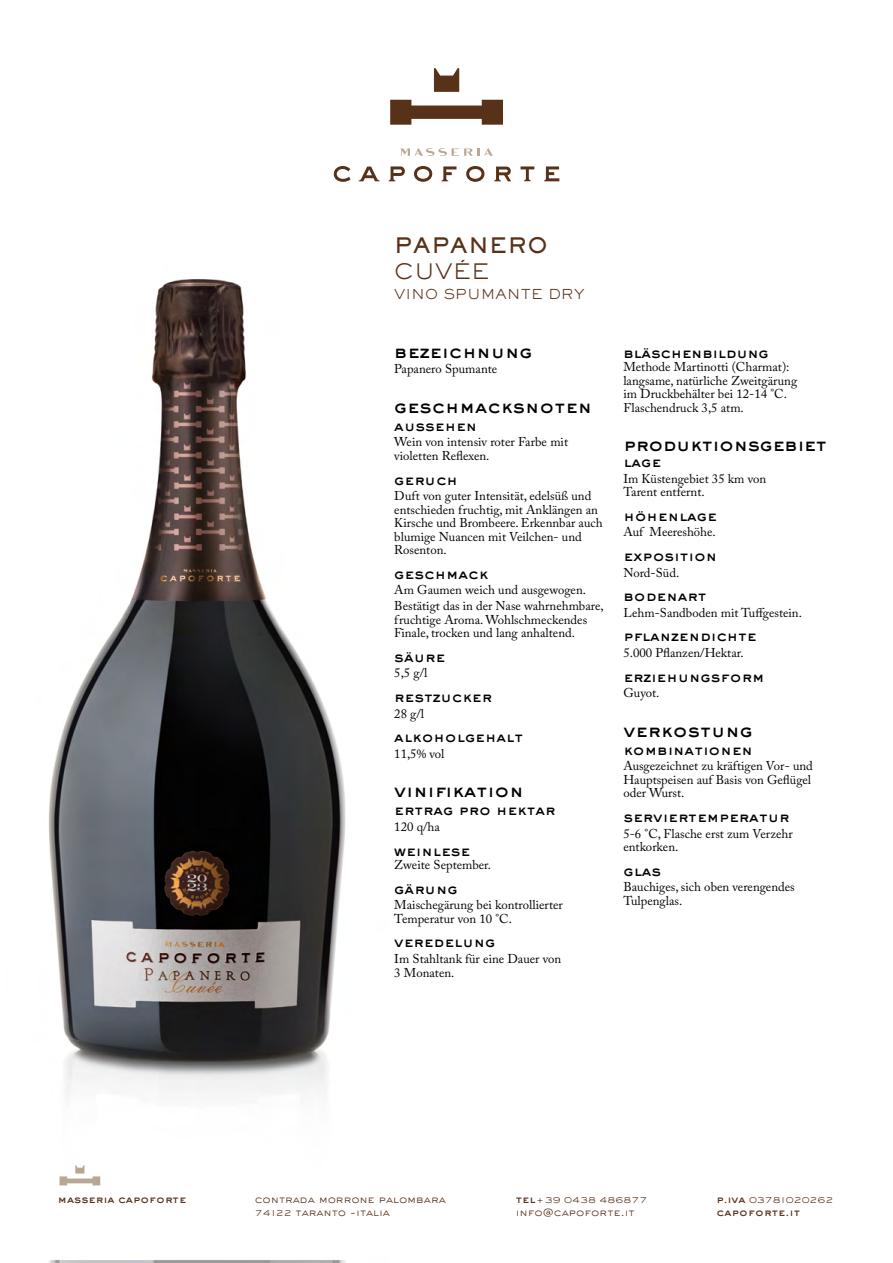
<style>
.page{position:relative;width:893px;height:1263px;background:#fff}
.page>*{position:absolute;margin:0;border:0;box-sizing:border-box;transform-origin:0 0}
.t1{font:800 21px "Sackers Gothic Std";letter-spacing:.03em;color:#583119}
.t2{font:300 21px "Sackers Gothic Std";letter-spacing:.03em;color:#583119}
.t3{font:800 18px "Sackers Gothic Std";color:#000}
.t4{font:800 18px "Sackers Gothic Std";letter-spacing:-.02em;color:#000}
.t5{font:800 14.25px "Sackers Gothic Std";color:#000}
.t6{font:800 14.25px "Sackers Gothic Std";letter-spacing:-.02em;color:#000}
.t7{font:300 13.5px "Sackers Gothic Std";letter-spacing:.03em;color:#583119}
.t8{font:12.75px/13.5px "Adobe Caslon Pro";color:#000}
.t9{font:300 10.5px/12.6px "Sackers Gothic Std";letter-spacing:-.01em;color:#583119}
.t10{font:800 10.5px "Sackers Gothic Std";color:#583119}
.t11{font:300 9px "Sackers Gothic Std";letter-spacing:-.01em;color:#583119}
.s1{font-size:9px}
.s2{font-weight:800;font-size:10.5px}
.s3{font-size:10.5px}
</style>
<div class="page">
<img style="left:48px;top:279px;width:298px;height:984px">
<svg style="left:390px;top:100px;width:113px;height:25px"></svg>
<svg style="left:434px;top:68px;width:25px;height:24px"></svg>
<svg style="left:334px;top:166px;width:16px;height:16px"></svg>
<svg style="left:389px;top:166px;width:16px;height:15px"></svg>
<svg style="left:414px;top:166px;width:18px;height:16px"></svg>
<svg style="left:441px;top:166px;width:15px;height:15px"></svg>
<svg style="left:466px;top:166px;width:18px;height:16px"></svg>
<svg style="left:544px;top:166px;width:15px;height:15px"></svg>
<svg style="left:359px;top:167px;width:21px;height:14px"></svg>
<svg style="left:521px;top:166px;width:13px;height:15px"></svg>
<svg style="left:494px;top:167px;width:17px;height:14px"></svg>
<svg style="left:400px;top:148px;width:93px;height:8px"></svg>
<svg style="left:60px;top:1165px;width:40px;height:20px"></svg>
<h1 class="t1" style="left:394px;top:231px;width:155px">PAPANERO</h1>
<h1 class="t2" style="left:394px;top:258px;width:97px">CUVÉE</h1>
<p class="t7" style="left:394px;top:285px;width:192px">VINO SPUMANTE DRY</p>
<h2 class="t3" style="left:394px;top:339px;width:140px">bezeichnung</h2>
<p class="t8" style="left:394px;top:362px;width:104px">Papanero Spumante</p>
<h2 class="t3" style="left:394px;top:394px;width:199px">geschmacksnoten</h2>
<p class="t5" style="left:394px;top:416px;width:84px">aussehen</p>
<p class="t8" style="left:394px;top:435px;width:175px">Wein von intensiv roter Farbe mit violetten Reflexen.</p>
<p class="t5" style="left:394px;top:470px;width:65px">geruch</p>
<p class="t8" style="left:394px;top:489px;width:210px">Duft von guter Intensität, edelsüß und entschieden fruchtig, mit Anklängen an<br>Kirsche und Brombeere. Erkennbar auch blumige Nuancen mit Veilchen- und<br>Rosenton.</p>
<p class="t5" style="left:394px;top:564px;width:95px">geschmack</p>
<p class="t8" style="left:394px;top:582px;width:211px;line-height:15.6px">Am Gaumen weich und ausgewogen.<br>Bestätigt das in der Nase wahrnehmbare,</p>
<p class="t8" style="left:394px;top:612px;width:194px">fruchtige Aroma. Wohlschmeckendes<br>Finale, trocken und lang anhaltend.</p>
<p class="t5" style="left:394px;top:647px;width:52px">säure</p>
<p class="t8" style="left:394px;top:666px;width:35px">5,5 g/l</p>
<p class="t5" style="left:394px;top:687px;width:99px">restzucker</p>
<p class="t8" style="left:394px;top:706px;width:31px">28 g/l</p>
<p class="t5" style="left:394px;top:727px;width:130px">alkoholgehalt</p>
<p class="t8" style="left:394px;top:747px;width:52px">11,5% vol</p>
<h2 class="t3" style="left:394px;top:779px;width:131px">vinifikation</h2>
<p class="t5" style="left:394px;top:800px;width:163px">ertrag pro hektar</p>
<p class="t8" style="left:394px;top:820px;width:47px">120 q/ha</p>
<p class="t5" style="left:394px;top:841px;width:77px">weinlese</p>
<p class="t8" style="left:394px;top:858px;width:98px">Zweite September.</p>
<p class="t5" style="left:394px;top:879px;width:65px">gärung</p>
<p class="t8" style="left:394px;top:898px;width:170px">Maischegärung bei kontrollierter<br>Temperatur von 10 °C.</p>
<p class="t5" style="left:394px;top:933px;width:103px">veredelung</p>
<p class="t8" style="left:394px;top:952px;width:168px">Im Stahltank für eine Dauer von<br>3 Monaten.</p>
<p class="t6" style="left:623px;top:343px;width:147px">bläschenbildung</p>
<p class="t8" style="left:623px;top:360px;width:175px">Methode Martinotti (Charmat): langsame, natürliche Zweitgärung im Druckbehälter bei 12-14 °C.<br>Flaschendruck 3,5 atm.</p>
<h2 class="t4" style="left:623px;top:432px;width:205px">produktionsgebiet</h2>
<p class="t5" style="left:623px;top:452px;width:39px">lage</p>
<p class="t8" style="left:623px;top:471px;width:144px">Im Küstengebiet 35 km von<br>Tarent entfernt.</p>
<p class="t5" style="left:623px;top:506px;width:95px">höhenlage</p>
<p class="t8" style="left:623px;top:525px;width:94px">Auf Meereshöhe.</p>
<p class="t5" style="left:623px;top:546px;width:95px">exposition</p>
<p class="t8" style="left:623px;top:565px;width:57px">Nord-Süd.</p>
<p class="t5" style="left:623px;top:586px;width:85px">bodenart</p>
<p class="t8" style="left:623px;top:606px;width:180px">Lehm-Sandboden mit Tuffgestein.</p>
<p class="t5" style="left:623px;top:626px;width:135px">pflanzendichte</p>
<p class="t8" style="left:623px;top:646px;width:122px">5.000 Pflanzen/Hektar.</p>
<p class="t5" style="left:623px;top:667px;width:143px">erziehungsform</p>
<p class="t8" style="left:623px;top:686px;width:38px">Guyot.</p>
<h2 class="t3" style="left:623px;top:718px;width:131px">verkostung</h2>
<p class="t5" style="left:623px;top:740px;width:131px">kombinationen</p>
<p class="t8" style="left:623px;top:759px;width:191px">Ausgezeichnet zu kräftigen Vor- und<br>Hauptspeisen auf Basis von Geflügel oder Wurst.</p>
<p class="t5" style="left:623px;top:807px;width:167px">serviertemperatur</p>
<p class="t8" style="left:623px;top:826px;width:171px">5-6 °C, Flasche erst zum Verzehr entkorken.</p>
<p class="t5" style="left:623px;top:861px;width:39px">glas</p>
<p class="t8" style="left:623px;top:880px;width:173px">Bauchiges, sich oben verengendes<br>Tulpenglas.</p>
<p class="t10" style="left:58px;top:1192px;width:130px">masseria capoforte</p>
<p class="t9" style="left:255px;top:1193px;width:193px">contrada morrone palombara<br><span class="s1">74122</span> taranto -italia</p>
<p class="t11" style="left:516px;top:1194px;width:133px"><span class="s2">tel</span><span class="s3">+</span>39 0438 486877</p>
<p class="t9" style="left:516px;top:1206px;width:121px">info@capoforte.it</p>
<p class="t11" style="left:716px;top:1194px;width:118px"><span class="s2">p.iva</span> 03781020262</p>
<p class="t10" style="left:716px;top:1205px;width:85px">capoforte.it</p>
</div>
